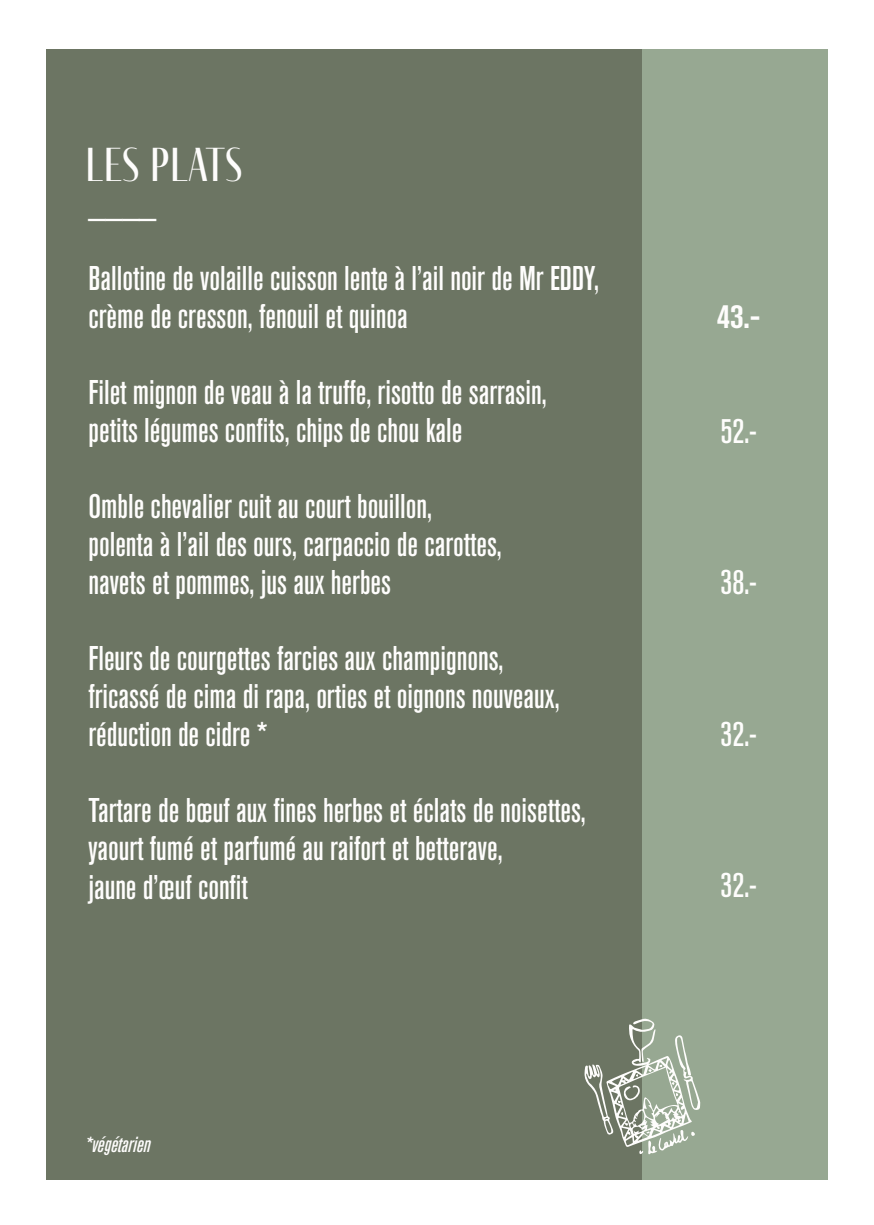
<style>
.page{position:relative;width:874px;height:1225px;background:#fff}
.page>*{position:absolute;margin:0;border:0;box-sizing:border-box;transform-origin:0 0}
.t1{font:49px "Fino Sans";color:#fefdfc}
.t2{font:34px/38px "Akzidenz Grotesk BQ Md Cnd Alt";color:#fefdfc}
.t3{font:34px "Akzidenz Grotesk BQ Bd Cnd Alt";color:#fefdfc}
.t4{font:21.6px "Akzidenz Grotesk BQ Md Cnd It Alt";color:#fefdfc}
</style>
<div class="page">
<div style="left:46px;top:49px;width:596px;height:1131px;background:#6c7563"></div>
<div style="left:642px;top:49px;width:185px;height:1131px;background:#97a892"></div>
<svg style="left:584px;top:1018px;width:116px;height:136px"></svg>
<h1 class="t1" style="left:85px;top:137px;width:159px">LES PLATS</h1>
<p class="t2" style="left:88px;top:183px;width:69px">____</p>
<p class="t2" style="left:88px;top:259px;width:512px">Ballotine de volaille cuisson lente à l’ail noir de Mr EDDY, crème de cresson, fenouil et quinoa</p>
<p class="t2" style="left:88px;top:373px;width:459px">Filet mignon de veau à la truffe, risotto de sarrasin, petits légumes confits, chips de chou kale</p>
<p class="t2" style="left:88px;top:487px;width:415px">Omble chevalier cuit au court bouillon, polenta à l’ail des ours, carpaccio de carottes, navets et pommes, jus aux herbes</p>
<p class="t2" style="left:88px;top:639px;width:472px">Fleurs de courgettes farcies aux champignons, fricassé de cima di rapa, orties et oignons nouveaux, réduction de cidre *</p>
<p class="t2" style="left:88px;top:791px;width:498px">Tartare de bœuf aux fines herbes et éclats de noisettes, yaourt fumé et parfumé au raifort et betterave,<br>jaune d’œuf confit</p>
<p class="t4" style="left:85px;top:1132px;width:67px">*végétarien</p>
<p class="t3" style="left:716px;top:297px;width:45px">43.-</p>
<p class="t2" style="left:720px;top:412px;width:38px">52.-</p>
<p class="t2" style="left:720px;top:563px;width:38px">38.-</p>
<p class="t2" style="left:720px;top:715px;width:38px">32.-</p>
<p class="t2" style="left:720px;top:866px;width:38px">32.-</p>
</div>
